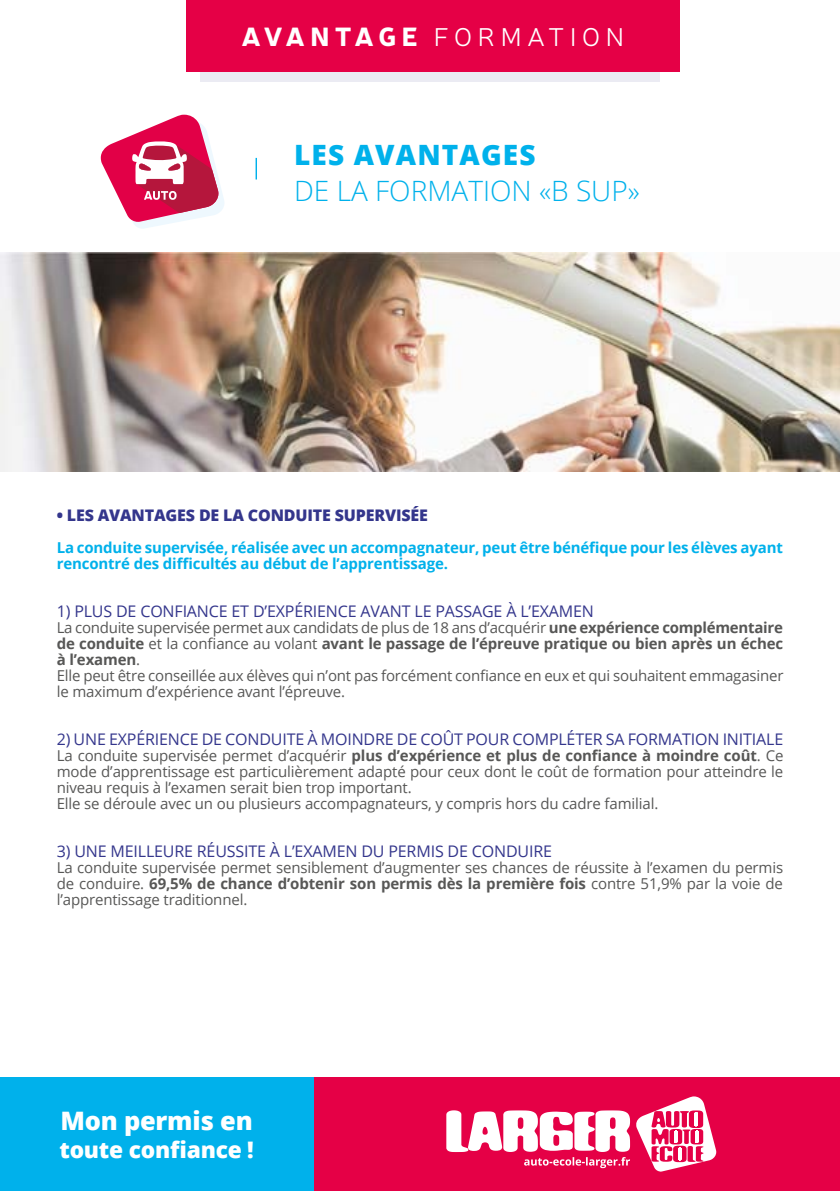
<style>
.page{position:relative;width:840px;height:1191px;background:#fff}
.page>*{position:absolute;margin:0;border:0;box-sizing:border-box;transform-origin:0 0}
.t1{font:300 28px "Open Sans";color:#00b1eb}
.t2{font:800 28px "Open Sans";letter-spacing:.04em;color:#00b1eb}
.t3{font:300 26px "Neris";letter-spacing:.22em;color:#fff}
.t4{font:800 25.4px "Open Sans";letter-spacing:-.01em;color:#fff}
.t5{font:800 22.8px "Open Sans";letter-spacing:-.01em;color:#fff}
.t6{font:16px "Open Sans";letter-spacing:-.01em;color:#34368c}
.t7{font:800 16px "Open Sans";letter-spacing:-.01em;color:#34368c}
.t8{font:15px/16px "Open Sans";letter-spacing:-.01em;color:#575756}
.t9{font:700 15px/16px "Open Sans";letter-spacing:-.01em;color:#00b1eb}
.s1{font-weight:900}
.s2{font-weight:700}
</style>
<div class="page">
<div style="left:200px;top:18px;width:459px;height:64px;background:linear-gradient(to right,#ebebf3,#ebebf3)"></div>
<div style="left:186px;top:0;width:493px;height:71px;background:#e50046"></div>
<img style="left:0;top:253px;width:839px;height:218px">
<hr style="left:255px;top:158px;width:2px;height:21px;background:#00b1eb">
<svg style="left:101px;top:115px;width:123px;height:114px"></svg>
<div style="left:0;top:1077px;width:839px;height:113px;background:#e50046"></div>
<svg style="left:636px;top:1096px;width:79px;height:75px"></svg>
<svg style="left:446px;top:1110px;width:183px;height:58px"></svg>
<div style="left:0;top:1077px;width:313px;height:113px;background:#00b1eb"></div>
<h2 class="t3" style="left:241px;top:20px;width:384px"><span class="s1">AVANTAGE</span> FORMATION</h2>
<h1 class="t2" style="left:294px;top:133px;width:243px">LES AVANTAGES</h1>
<h1 class="t1" style="left:294px;top:171px;width:347px">DE LA FORMATION «B SUP»</h1>
<p class="t7" style="left:57px;top:503px;width:372px">• LES AVANTAGES DE LA CONDUITE SUPERVISÉE</p>
<p class="t9" style="left:57px;top:539px;width:727px">La conduite supervisée, réalisée avec un accompagnateur, peut être bénéfique pour les élèves ayant rencontré des difficultés au début de l’apprentissage.</p>
<p class="t6" style="left:57px;top:600px;width:538px">1) PLUS DE CONFIANCE ET D’EXPÉRIENCE AVANT LE PASSAGE À L’EXAMEN</p>
<p class="t8" style="left:57px;top:619px;width:727px">La conduite supervisée permet aux candidats de plus de 18 ans d’acquérir <span class="s2">une expérience complémentaire de conduite</span> et la confiance au volant <span class="s2">avant le passage de l’épreuve pratique ou bien après un échec à l’examen</span>.<br>Elle peut être conseillée aux élèves qui n’ont pas forcément confiance en eux et qui souhaitent emmagasiner le maximum d’expérience avant l’épreuve.</p>
<p class="t6" style="left:57px;top:728px;width:727px">2) UNE EXPÉRIENCE DE CONDUITE À MOINDRE DE COÛT POUR COMPLÉTER SA FORMATION INITIALE</p>
<p class="t8" style="left:57px;top:747px;width:727px">La conduite supervisée permet d’acquérir <span class="s2">plus d’expérience et plus de confiance à moindre coût</span>. Ce mode d’apprentissage est particulièrement adapté pour ceux dont le coût de formation pour atteindre le niveau requis à l’examen serait bien trop important.<br>Elle se déroule avec un ou plusieurs accompagnateurs, y compris hors du cadre familial.</p>
<p class="t6" style="left:57px;top:840px;width:496px">3) UNE MEILLEURE RÉUSSITE À L’EXAMEN DU PERMIS DE CONDUIRE</p>
<p class="t8" style="left:57px;top:859px;width:727px;text-align:justify">La conduite supervisée permet sensiblement d’augmenter ses chances de réussite à l’examen du permis de conduire. <span class="s2">69,5% de chance d’obtenir son permis dès la première fois</span> contre 51,9% par la voie de l’apprentissage traditionnel.</p>
<h3 class="t4" style="left:61px;top:1101px;width:193px">Mon permis en</h3>
<h3 class="t5" style="left:59px;top:1132px;width:196px">toute confiance !</h3>
</div>
